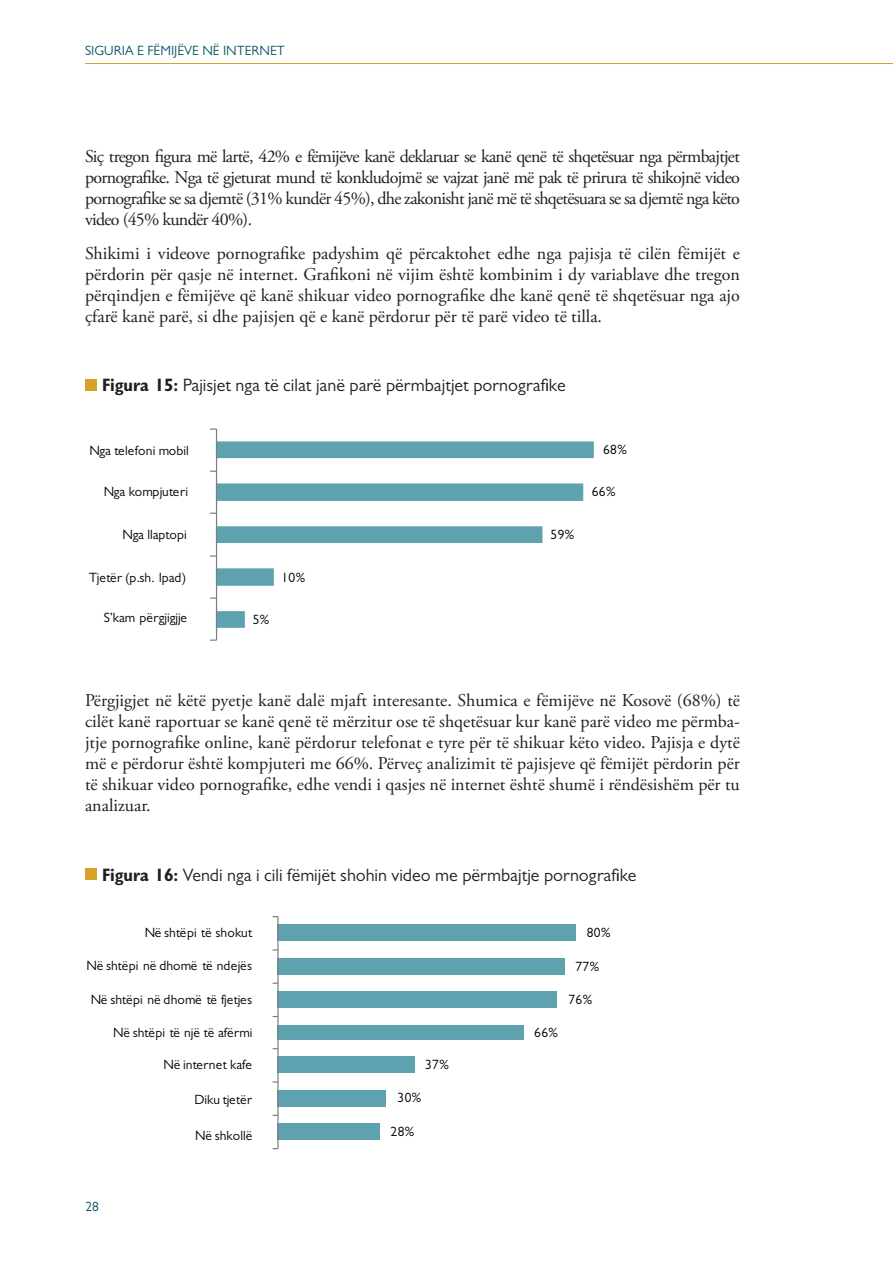
<style>
.page{position:relative;width:893px;height:1263px;background:#fff}
.page>*{position:absolute;margin:0;border:0;box-sizing:border-box;transform-origin:0 0}
.body_text{font:18px/21px "Adobe Garamond Pro";color:#231f20;text-align:justify}
.Figurat{font:18px "Gill Sans MT Pro";color:#231f20}
.t1{font:13.5px "Gill Sans MT Pro";letter-spacing:.005em;color:#000001}
.t2{font:13.5px "Gill Sans MT Pro";color:#0d5569}
.s1{font-weight:700;font-stretch:condensed}
</style>
<div class="page">
<hr style="left:85px;top:63px;width:808px;height:1px;background:#d6a328">
<div style="left:85px;top:379px;width:11px;height:11px;background:#d6a328"></div>
<svg style="left:217px;top:441px;width:377px;height:187px"></svg>
<hr style="left:216px;top:429px;width:1px;height:211px;background:#7b7e7f">
<svg style="left:210px;top:428px;width:7px;height:2px"></svg>
<svg style="left:210px;top:555px;width:6px;height:2px"></svg>
<svg style="left:210px;top:597px;width:6px;height:2px"></svg>
<svg style="left:210px;top:639px;width:7px;height:2px"></svg>
<div style="left:85px;top:869px;width:11px;height:11px;background:#d6a328"></div>
<div style="left:277px;top:1123px;width:103px;height:16px;background:#5ea2b0"></div>
<div style="left:277px;top:1090px;width:109px;height:16px;background:#5ea2b0"></div>
<div style="left:277px;top:1057px;width:138px;height:16px;background:#5ea2b0"></div>
<div style="left:277px;top:1024px;width:247px;height:15px;background:#5ea2b0"></div>
<div style="left:277px;top:991px;width:280px;height:16px;background:#5ea2b0"></div>
<div style="left:277px;top:958px;width:288px;height:16px;background:#5ea2b0"></div>
<div style="left:277px;top:924px;width:299px;height:17px;background:#5ea2b0"></div>
<hr style="left:277px;top:917px;width:2px;height:231px;background:#7b7e7f">
<p class="t2" style="left:85px;top:42px;width:201px">SIGURIA E FËMIJËVE NË INTERNET</p>
<p class="body_text" style="left:85px;top:146px;width:656px">Siç tregon figura më lartë, 42% e fëmijëve kanë deklaruar se kanë qenë të shqetësuar nga përmbajtjet pornografike. Nga të gjeturat mund të konkludojmë se vajzat janë më pak të prirura të shikojnë video pornografike se sa djemtë (31% kundër 45%), dhe zakonisht janë më të shqetësuara se sa djemtë nga këto video (45% kundër 40%).</p>
<p class="body_text" style="left:85px;top:243px;width:656px">Shikimi i videove pornografike padyshim që përcaktohet edhe nga pajisja të cilën fëmijët e përdorin për qasje në internet. Grafikoni në vijim është kombinim i dy variablave dhe tregon përqindjen e fëmijëve që kanë shikuar video pornografike dhe kanë qenë të shqetësuar nga ajo çfarë kanë parë, si dhe pajisjen që e kanë përdorur për të parë video të tilla.</p>
<p class="Figurat" style="left:102px;top:374px;width:465px"><span class="s1">Figura 15:</span> Pajisjet nga të cilat janë parë përmbajtjet pornografike</p>
<p class="t1" style="left:89px;top:443px;width:101px">Nga telefoni mobil</p>
<p class="t1" style="left:603px;top:441px;width:25px">68%</p>
<p class="t1" style="left:104px;top:484px;width:86px">Nga kompjuteri</p>
<p class="t1" style="left:592px;top:484px;width:25px">66%</p>
<p class="t1" style="left:122px;top:527px;width:66px">Nga llaptopi</p>
<p class="t1" style="left:550px;top:527px;width:25px">59%</p>
<p class="t1" style="left:89px;top:570px;width:99px">Tjetër (p.sh. Ipad)</p>
<p class="t1" style="left:281px;top:570px;width:25px">10%</p>
<p class="t1" style="left:104px;top:609px;width:85px">S’kam përgjigjje</p>
<p class="t1" style="left:253px;top:611px;width:18px">5%</p>
<p class="body_text" style="left:85px;top:691px;width:656px">Përgjigjet në këtë pyetje kanë dalë mjaft interesante. Shumica e fëmijëve në Kosovë (68%) të cilët kanë raportuar se kanë qenë të mërzitur ose të shqetësuar kur kanë parë video me përmba&shy;jtje pornografike online, kanë përdorur telefonat e tyre për të shikuar këto video. Pajisja e dytë më e përdorur është kompjuteri me 66%. Përveç analizimit të pajisjeve që fëmijët përdorin për të shikuar video pornografike, edhe vendi i qasjes në internet është shumë i rëndësishëm për tu analizuar.</p>
<p class="Figurat" style="left:102px;top:864px;width:536px"><span class="s1">Figura 16:</span> Vendi nga i cili fëmijët shohin video me përmbajtje pornografike</p>
<p class="t1" style="left:145px;top:924px;width:109px">Në shtëpi të shokut</p>
<p class="t1" style="left:587px;top:924px;width:25px">80%</p>
<p class="t1" style="left:87px;top:957px;width:167px">Në shtëpi në dhomë të ndejës</p>
<p class="t1" style="left:575px;top:958px;width:25px">77%</p>
<p class="t1" style="left:91px;top:991px;width:163px">Në shtëpi në dhomë të fjetjes</p>
<p class="t1" style="left:568px;top:991px;width:25px">76%</p>
<p class="t1" style="left:113px;top:1024px;width:141px">Në shtëpi të një të afërmi</p>
<p class="t1" style="left:534px;top:1024px;width:25px">66%</p>
<p class="t1" style="left:164px;top:1056px;width:90px">Në internet kafe</p>
<p class="t1" style="left:425px;top:1056px;width:25px">37%</p>
<p class="t1" style="left:195px;top:1091px;width:59px">Diku tjetër</p>
<p class="t1" style="left:398px;top:1090px;width:25px">30%</p>
<p class="t1" style="left:195px;top:1127px;width:59px">Në shkollë</p>
<p class="t1" style="left:390px;top:1123px;width:25px">28%</p>
<p class="t2" style="left:85px;top:1198px;width:15px">28</p>
</div>
